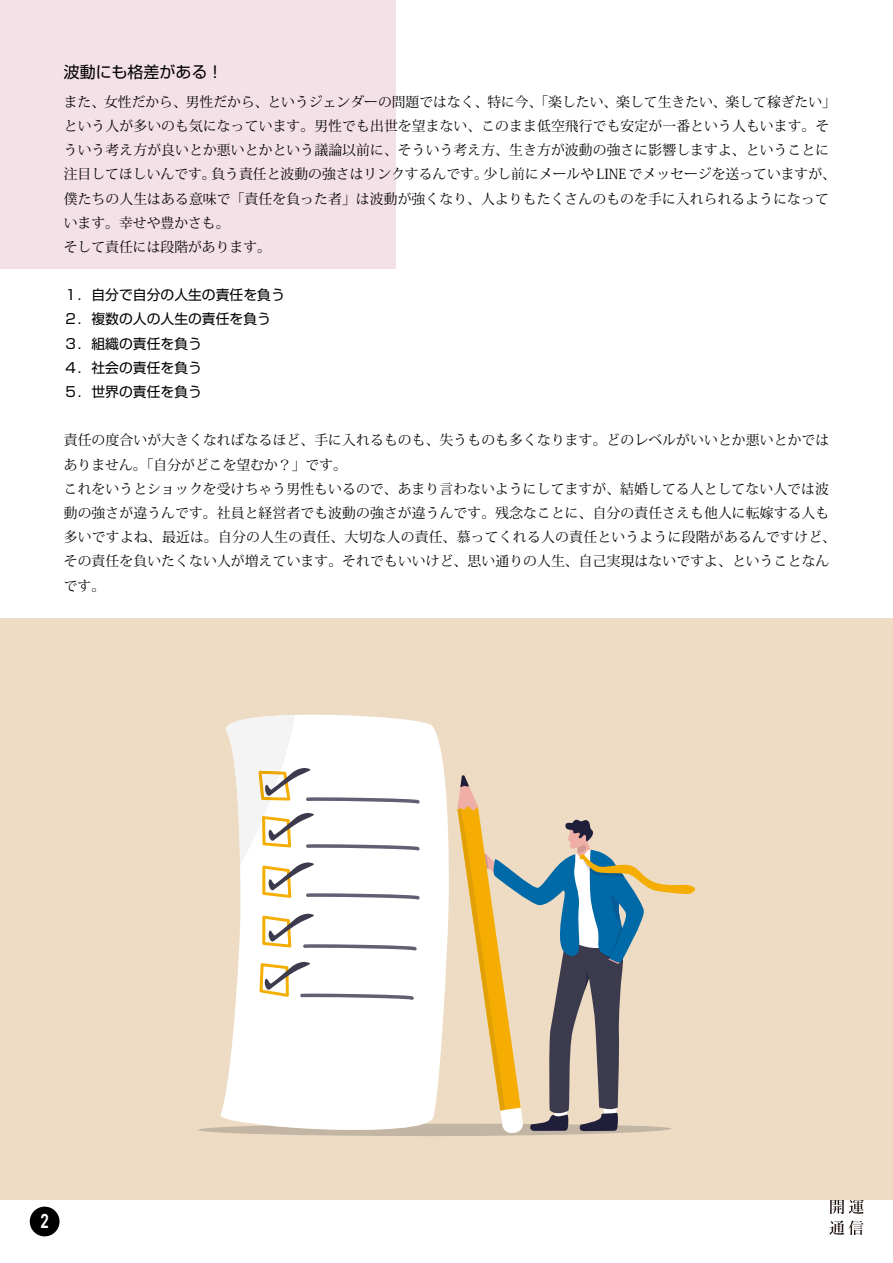
<style>
.page{position:relative;width:893px;height:1263px;background:#fff}
.page>*{position:absolute;margin:0;border:0;box-sizing:border-box;transform-origin:0 0}
.t1{font:15.9px "Shin Go Pro";color:#000}
.t2{font:15.9px "Bebas";color:#fff}
.t3{font:13.8px/24.2px "Koz Min Pr 6 N";letter-spacing:.005em;color:#000}
.t4{font:13.8px/24.2px "Shin Go Pro";color:#000}
</style>
<div class="page">
<div style="left:0;top:0;width:395px;height:268px;background:#f4e0e7"></div>
<div style="left:30px;top:1206px;width:30px;height:30px;background:#000;border-radius:50%"></div>
<svg style="left:830px;top:1199px;width:34px;height:15px"></svg>
<svg style="left:829px;top:1220px;width:34px;height:15px"></svg>
<div style="left:0;top:618px;width:893px;height:581px;background:#eddcc3"></div>
<svg style="left:198px;top:715px;width:497px;height:421px"></svg>
<p class="t1" style="left:64px;top:59px;width:161px">波動にも格差がある!</p>
<p class="t3" style="left:64px;top:90px;width:774px">また、女性だから、男性だから、というジェンダーの問題ではなく、特に今、「楽したい、楽して生きたい、楽して稼ぎたい「</p>
<p class="t3" style="left:64px;top:114px;width:767px">という人が多いのも気になっています。男性でも出世を望まない、このまま低空飛行でも安定が一番という人もいます。そ</p>
<p class="t3" style="left:64px;top:138px;width:767px">ういう考え方が良いとか悪いとかという議論以前に、そういう考え方、生き方が波動の強さに影響しますよ、ということに</p>
<p class="t3" style="left:484px;top:162px;width:354px">少し前にメールや LINE でメッセージを送っていますが、</p>
<p class="t3" style="left:211px;top:162px;width:278px">負う責任と波動の強さはリンクするんです。</p>
<p class="t3" style="left:64px;top:162px;width:767px">注目してほしいんです。<br>僕たちの人生はある意味で「責任を負った者」は波動が強くなり、人よりもたくさんのものを手に入れられるようになっています。幸せや豊かさも。<br>そして責任には段階があります。</p>
<p class="t4" style="left:64px;top:281px;width:223px">１．自分で自分の人生の責任を負う<br>２．複数の人の人生の責任を負う<br>３．組織の責任を負う<br>４．社会の責任を負う<br>５．世界の責任を負う</p>
<p class="t3" style="left:64px;top:428px;width:774px">責任の度合いが大きくなればなるほど、手に入れるものも、失うものも多くなります。どのレベルがいいとか悪いとかではありません。「自分がどこを望むか？」です。<br>これをいうとショックを受けちゃう男性もいるので、あまり言わないようにしてますが、結婚してる人としてない人では波動の強さが違うんです。社員と経営者でも波動の強さが違うんです。残念なことに、自分の責任さえも他人に転嫁する人も多いですよね、最近は。自分の人生の責任、大切な人の責任、慕ってくれる人の責任というように段階があるんですけど、その責任を負いたくない人が増えています。それでもいいけど、思い通りの人生、自己実現はないですよ、ということなんです。</p>
<p class="t2" style="left:40px;top:1209px;width:10px">2</p>
</div>
